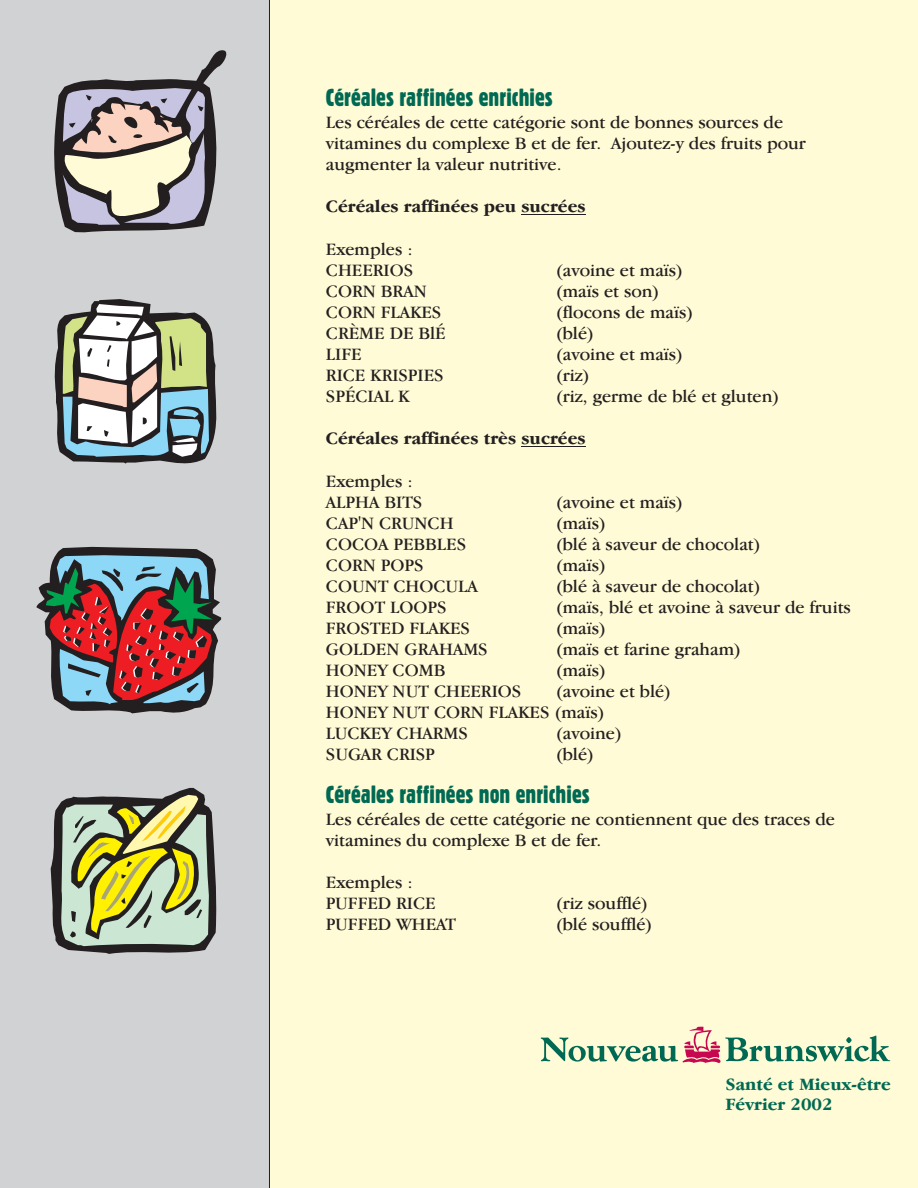
<style>
.page{position:relative;width:918px;height:1188px;background:#fff}
.page>*{position:absolute;margin:0;border:0;box-sizing:border-box;transform-origin:0 0}
.t1{font:24px "Gothic 821 Cn BT";color:#006953}
.t2{font:18px/21px "Garmd ITC Bk BT";color:#231f20}
.t3{font:700 18px "Garmd ITC Bk BT";color:#231f20}
.t4{font:700 17.85px/20px "Garmd ITC Bk BT";color:#006953}
</style>
<div class="page">
<div style="left:270px;top:0;width:648px;height:1188px;background:#fffbd6"></div>
<div style="left:0;top:0;width:270px;height:1188px;background:#d1d2d4"></div>
<svg style="left:51px;top:49px;width:180px;height:184px;background:#aaa4a3"></svg>
<svg style="left:51px;top:788px;width:167px;height:168px;background:#a0a678"></svg>
<svg style="left:36px;top:547px;width:185px;height:166px;background:#85666b"></svg>
<svg style="left:54px;top:299px;width:170px;height:167px"></svg>
<hr style="left:521px;top:214px;width:65px;height:1px;background:#231f20">
<hr style="left:521px;top:446px;width:65px;height:1px;background:#231f20">
<svg style="left:541px;top:1026px;width:349px;height:38px;background:#cdd5b8"></svg>
<h1 class="t1" style="left:326px;top:84px;width:228px">Céréales raffinées enrichies</h1>
<p class="t2" style="left:326px;top:113px;width:482px">Les céréales de cette catégorie sont de bonnes sources de vitamines du complexe B et de fer. Ajoutez-y des fruits pour augmenter la valeur nutritive.</p>
<p class="t3" style="left:326px;top:200px;width:261px">Céréales raffinées peu sucrées</p>
<p class="t2" style="left:326px;top:240px;width:89px">Exemples :<br>CHEERIOS</p>
<p class="t2" style="left:556px;top:261px;width:129px">(avoine et maïs)</p>
<p class="t2" style="left:326px;top:282px;width:102px">CORN BRAN</p>
<p class="t2" style="left:556px;top:282px;width:105px">(maïs et son)</p>
<p class="t2" style="left:326px;top:303px;width:117px">CORN FLAKES</p>
<p class="t2" style="left:556px;top:303px;width:139px">(flocons de maïs)</p>
<p class="t2" style="left:326px;top:324px;width:121px">CRÈME DE BlÉ</p>
<p class="t2" style="left:556px;top:324px;width:40px">(blé)</p>
<p class="t2" style="left:326px;top:345px;width:37px">LIFE</p>
<p class="t2" style="left:556px;top:345px;width:129px">(avoine et maïs)</p>
<p class="t2" style="left:326px;top:366px;width:119px">RICE KRISPIES</p>
<p class="t2" style="left:556px;top:366px;width:36px">(riz)</p>
<p class="t2" style="left:326px;top:387px;width:85px">SPÉCIAL K</p>
<p class="t2" style="left:556px;top:387px;width:225px">(riz, germe de blé et gluten)</p>
<p class="t3" style="left:326px;top:432px;width:261px">Céréales raffinées très sucrées</p>
<p class="t2" style="left:326px;top:472px;width:98px">Exemples :<br>ALPHA BITS</p>
<p class="t2" style="left:556px;top:493px;width:129px">(avoine et maïs)</p>
<p class="t2" style="left:326px;top:514px;width:129px">CAP'N CRUNCH</p>
<p class="t2" style="left:556px;top:514px;width:52px">(maïs)</p>
<p class="t2" style="left:326px;top:535px;width:142px">COCOA PEBBLES</p>
<p class="t2" style="left:556px;top:535px;width:206px">(blé à saveur de chocolat)</p>
<p class="t2" style="left:326px;top:556px;width:99px">CORN POPS</p>
<p class="t2" style="left:556px;top:556px;width:52px">(maïs)</p>
<p class="t2" style="left:326px;top:577px;width:153px">COUNT CHOCULA</p>
<p class="t2" style="left:556px;top:577px;width:206px">(blé à saveur de chocolat)</p>
<p class="t2" style="left:326px;top:598px;width:122px">FROOT LOOPS</p>
<p class="t2" style="left:556px;top:598px;width:297px">(maïs, blé et avoine à saveur de fruits</p>
<p class="t2" style="left:326px;top:619px;width:146px">FROSTED FLAKES</p>
<p class="t2" style="left:556px;top:619px;width:52px">(maïs)</p>
<p class="t2" style="left:326px;top:640px;width:163px">GOLDEN GRAHAMS</p>
<p class="t2" style="left:556px;top:640px;width:187px">(maïs et farine graham)</p>
<p class="t2" style="left:326px;top:661px;width:121px">HONEY COMB</p>
<p class="t2" style="left:556px;top:661px;width:52px">(maïs)</p>
<p class="t2" style="left:326px;top:682px;width:197px">HONEY NUT CHEERIOS</p>
<p class="t2" style="left:326px;top:682px;width:347px;text-indent:230px">(avoine et blé)<br>HONEY NUT CORN FLAKES (maïs)<br>LUCKEY CHARMS</p>
<p class="t2" style="left:556px;top:724px;width:68px">(avoine)</p>
<p class="t2" style="left:326px;top:745px;width:110px">SUGAR CRISP</p>
<p class="t2" style="left:556px;top:745px;width:40px">(blé)</p>
<h1 class="t1" style="left:326px;top:781px;width:265px">Céréales raffinées non enrichies</h1>
<p class="t2" style="left:326px;top:810px;width:511px">Les céréales de cette catégorie ne contiennent que des traces de vitamines du complexe B et de fer.</p>
<p class="t2" style="left:326px;top:873px;width:111px">Exemples :<br>PUFFED RICE</p>
<p class="t2" style="left:556px;top:894px;width:94px">(riz soufflé)</p>
<p class="t2" style="left:326px;top:915px;width:132px">PUFFED WHEAT</p>
<p class="t2" style="left:556px;top:915px;width:98px">(blé soufflé)</p>
<p class="t4" style="left:725px;top:1076px;width:167px">Santé et Mieux-être<br>Février 2002</p>
</div>
